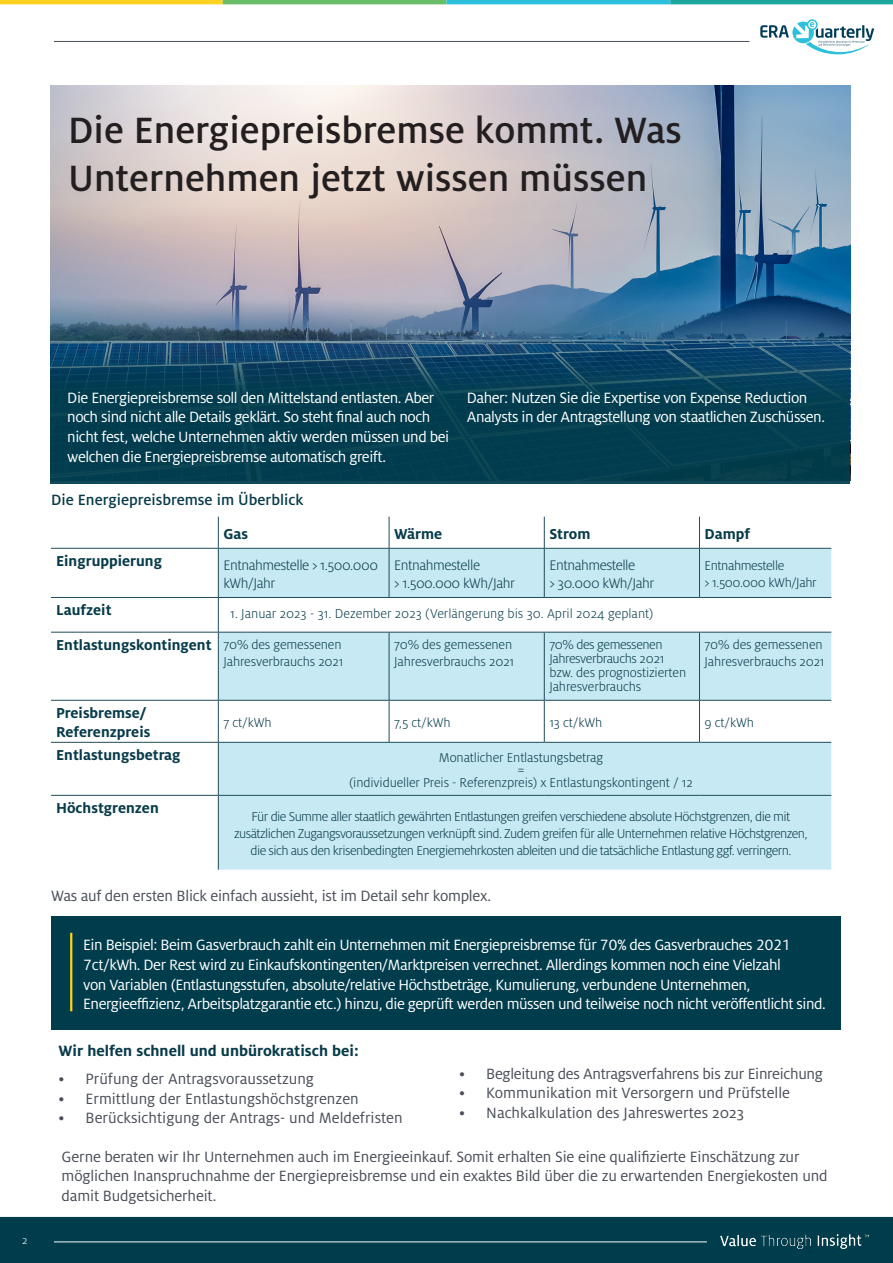
<style>
.page{position:relative;width:893px;height:1263px;background:#fff}
.page>*{position:absolute;margin:0;border:0;box-sizing:border-box;transform-origin:0 0}
.t1{font:500 40.5px/48.6px "Milo OT";color:#231f20}
.Heading_1{font:16.5px/19.8px "Milo Pro";letter-spacing:-.03em;color:#fff}
.Heading_1-2{font:16.5px/19.5px "Milo Pro";letter-spacing:-.01em;color:#494e58}
.t2{font:700 16.5px "Milo Pro";color:#083b4a}
.t3{font:500 16.5px "Milo OT";color:#083b4a}
.t4{font:700 15.9px/19px "Milo Pro";color:#083b4a}
.t5{font:300 15.3px/18.3px "Milo OT";letter-spacing:-.03em;color:#083b4a}
.t6{font:300 14.25px/16.8px "Milo OT";letter-spacing:-.03em;color:#083b4a;text-align:center}
.t7{font:300 14.25px/17px "Milo OT";letter-spacing:-.01em;color:#083b4a}
.t8{font:300 14.25px "Milo OT";color:#083b4a}
.t9{font:300 12px "Milo OT";color:#fff}
</style>
<div class="page">
<img style="left:51px;top:85px;width:799px;height:395px">
<div style="left:1px;top:1218px;width:891px;height:44px;background:#003d4c"></div>
<div style="left:0;top:1217px;width:893px;height:46px;border:2px solid #003d4c"></div>
<svg style="left:760px;top:19px;width:114px;height:35px"></svg>
<hr style="left:54px;top:41px;width:695px;height:1px;background:#494e58">
<img style="left:721px;top:1234px;width:147px;height:14px">
<hr style="left:0;top:0;width:223px;height:4px;background:#ffd121">
<hr style="left:223px;top:0;width:223px;height:4px;background:#68bf67">
<hr style="left:670px;top:0;width:223px;height:4px;background:#1ba59d">
<hr style="left:446px;top:0;width:224px;height:4px;background:#2dc0dc">
<hr style="left:54px;top:1242px;width:653px;height:1px;background:#fff">
<svg style="left:219px;top:549px;width:612px;height:321px;fill:#c7e9f3"></svg>
<hr style="left:218px;top:517px;width:1px;height:31px;background:#204c5a">
<hr style="left:389px;top:517px;width:1px;height:31px;background:#204c5a">
<hr style="left:544px;top:517px;width:1px;height:31px;background:#204c5a">
<hr style="left:699px;top:517px;width:1px;height:31px;background:#204c5a">
<hr style="left:51px;top:548px;width:167px;height:1px;background:#204c5a">
<hr style="left:218px;top:548px;width:171px;height:1px;background:#204c5a">
<hr style="left:218px;top:549px;width:1px;height:48px;background:#204c5a">
<hr style="left:389px;top:548px;width:155px;height:1px;background:#204c5a">
<hr style="left:389px;top:549px;width:1px;height:48px;background:#204c5a">
<hr style="left:544px;top:548px;width:155px;height:1px;background:#204c5a">
<hr style="left:544px;top:549px;width:1px;height:48px;background:#204c5a">
<hr style="left:699px;top:548px;width:132px;height:1px;background:#204c5a">
<hr style="left:699px;top:549px;width:1px;height:48px;background:#204c5a">
<hr style="left:51px;top:597px;width:167px;height:1px;background:#204c5a">
<hr style="left:218px;top:597px;width:171px;height:1px;background:#204c5a">
<hr style="left:218px;top:598px;width:1px;height:34px;background:#204c5a">
<hr style="left:389px;top:597px;width:155px;height:1px;background:#204c5a">
<hr style="left:544px;top:597px;width:155px;height:1px;background:#204c5a">
<hr style="left:699px;top:597px;width:132px;height:1px;background:#204c5a">
<hr style="left:51px;top:632px;width:167px;height:1px;background:#204c5a">
<hr style="left:218px;top:632px;width:171px;height:1px;background:#204c5a">
<hr style="left:218px;top:632px;width:1px;height:68px;background:#204c5a">
<hr style="left:389px;top:632px;width:155px;height:1px;background:#204c5a">
<hr style="left:389px;top:632px;width:1px;height:68px;background:#204c5a">
<hr style="left:544px;top:632px;width:155px;height:1px;background:#204c5a">
<hr style="left:544px;top:632px;width:1px;height:68px;background:#204c5a">
<hr style="left:699px;top:632px;width:132px;height:1px;background:#204c5a">
<hr style="left:699px;top:632px;width:1px;height:68px;background:#204c5a">
<hr style="left:51px;top:700px;width:167px;height:1px;background:#204c5a">
<hr style="left:51px;top:742px;width:167px;height:1px;background:#204c5a">
<hr style="left:51px;top:795px;width:167px;height:1px;background:#204c5a">
<hr style="left:218px;top:700px;width:171px;height:1px;background:#204c5a">
<hr style="left:218px;top:701px;width:1px;height:41px;background:#204c5a">
<hr style="left:389px;top:700px;width:155px;height:1px;background:#204c5a">
<hr style="left:389px;top:701px;width:1px;height:41px;background:#204c5a">
<hr style="left:544px;top:700px;width:155px;height:1px;background:#204c5a">
<hr style="left:544px;top:701px;width:1px;height:41px;background:#204c5a">
<hr style="left:699px;top:700px;width:132px;height:1px;background:#204c5a">
<hr style="left:699px;top:701px;width:1px;height:41px;background:#204c5a">
<hr style="left:218px;top:796px;width:1px;height:74px;background:#204c5a">
<hr style="left:218px;top:742px;width:171px;height:1px;background:#204c5a">
<hr style="left:218px;top:743px;width:1px;height:52px;background:#204c5a">
<hr style="left:389px;top:742px;width:155px;height:1px;background:#204c5a">
<hr style="left:544px;top:742px;width:155px;height:1px;background:#204c5a">
<hr style="left:699px;top:742px;width:132px;height:1px;background:#204c5a">
<hr style="left:218px;top:795px;width:171px;height:1px;background:#204c5a">
<hr style="left:389px;top:795px;width:155px;height:1px;background:#204c5a">
<hr style="left:544px;top:795px;width:155px;height:1px;background:#204c5a">
<hr style="left:699px;top:795px;width:132px;height:1px;background:#204c5a">
<svg style="left:50px;top:264px;width:799px;height:220px;background:#2a5972"></svg>
<div style="left:51px;top:916px;width:789px;height:114px;background:#003d4c"></div>
<hr style="left:70px;top:933px;width:2px;height:78px;background:#ffd121">
<p class="t1" style="left:68px;top:106px;width:615px">Die Energiepreisbremse kommt. Was<br>Unternehmen jetzt wissen müssen</p>
<p class="t9" style="left:22px;top:1234px;width:7px">2</p>
<p class="Heading_1" style="left:67px;top:388px;width:383px">Die Energiepreisbremse soll den Mittelstand entlasten. Aber noch sind nicht alle Details geklärt. So steht final auch noch nicht fest, welche Unternehmen aktiv werden müssen und bei welchen die Energiepreisbremse automatisch greift.</p>
<p class="Heading_1" style="left:467px;top:388px;width:360px">Daher: Nutzen Sie die Expertise von Expense Reduction<br>Analysts in der Antragstellung von staatlichen Zuschüssen.</p>
<p class="t3" style="left:51px;top:491px;width:254px">Die Energiepreisbremse im Überblick</p>
<p class="t4" style="left:223px;top:524px;width:26px">Gas</p>
<p class="t4" style="left:394px;top:524px;width:50px">Wärme</p>
<p class="t4" style="left:549px;top:524px;width:43px">Strom</p>
<p class="t4" style="left:705px;top:524px;width:47px">Dampf</p>
<p class="t4" style="left:56px;top:551px;width:107px">Eingruppierung</p>
<p class="t5" style="left:223px;top:556px;width:156px">Entnahmestelle &gt; 1.500.000 kWh/Jahr</p>
<p class="t5" style="left:394px;top:556px;width:87px">Entnahmestelle</p>
<p class="t5" style="left:549px;top:556px;width:87px">Entnahmestelle</p>
<p class="t5" style="left:549px;top:574px;width:106px">&gt; 30.000 kWh/Jahr</p>
<p class="t6" style="left:705px;top:557px;width:81px">Entnahmestelle</p>
<p class="t6" style="left:705px;top:574px;width:114px">&gt; 1.500.000 kWh/Jahr</p>
<p class="t5" style="left:394px;top:574px;width:122px">&gt; 1.500.000 kWh/Jahr</p>
<p class="t4" style="left:56px;top:601px;width:57px">Laufzeit</p>
<p class="t8" style="left:230px;top:605px;width:425px">1. Januar 2023 - 31. Dezember 2023 (Verlängerung bis 30. April 2024 geplant)</p>
<p class="t4" style="left:56px;top:635px;width:157px">Entlastungskontingent</p>
<p class="t7" style="left:223px;top:636px;width:122px">70% des gemessenen<br>Jahresverbrauchs 2021</p>
<p class="t7" style="left:394px;top:636px;width:122px">70% des gemessenen<br>Jahresverbrauchs 2021</p>
<p class="t7" style="left:549px;top:637px;width:138px;line-height:14.2px">70% des gemessenen<br>Jahresverbrauchs 2021 bzw. des prognostizierten<br>Jahresverbrauchs</p>
<p class="t7" style="left:705px;top:636px;width:122px">70% des gemessenen<br>Jahresverbrauchs 2021</p>
<p class="t4" style="left:56px;top:703px;width:96px">Preisbremse/<br>Referenzpreis</p>
<p class="t6" style="left:223px;top:714px;width:50px">7 ct/kWh</p>
<p class="t6" style="left:394px;top:714px;width:58px">7,5 ct/kWh</p>
<p class="t6" style="left:549px;top:714px;width:54px">13 ct/kWh</p>
<p class="t6" style="left:705px;top:714px;width:51px">9 ct/kWh</p>
<p class="t4" style="left:56px;top:745px;width:126px">Entlastungsbetrag</p>
<p class="t7" style="left:439px;top:749px;width:166px">Monatlicher Entlastungsbetrag</p>
<p class="t6" style="left:518px;top:762px;width:8px">=</p>
<p class="t7" style="left:349px;top:775px;width:345px">(individueller Preis - Referenzpreis) x Entlastungskontingent / 12</p>
<p class="t4" style="left:56px;top:799px;width:104px">Höchstgrenzen</p>
<p class="t6" style="left:234px;top:809px;width:575px">Für die Summe aller staatlich gewährten Entlastungen greifen verschiedene absolute Höchstgrenzen, die mit zusätzlichen Zugangsvoraussetzungen verknüpft sind. Zudem greifen für alle Unternehmen relative Höchstgrenzen, die sich aus den krisenbedingten Energiemehrkosten ableiten und die tatsächliche Entlastung ggf. verringern.</p>
<p class="Heading_1-2" style="left:51px;top:886px;width:442px">Was auf den ersten Blick einfach aussieht, ist im Detail sehr komplex.</p>
<p class="Heading_1" style="left:83px;top:935px;width:744px">Ein Beispiel: Beim Gasverbrauch zahlt ein Unternehmen mit Energiepreisbremse für 70% des Gasverbrauches 2021<br>7ct/kWh. Der Rest wird zu Einkaufskontingenten/Marktpreisen verrechnet. Allerdings kommen noch eine Vielzahl<br>von Variablen (Entlastungsstufen, absolute/relative Höchstbeträge, Kumulierung, verbundene Unternehmen, Energieeffizienz, Arbeitsplatzgarantie etc.) hinzu, die geprüft werden müssen und teilweise noch nicht veröffentlicht sind.</p>
<p class="t2" style="left:59px;top:1041px;width:302px">Wir helfen schnell und unbürokratisch bei:</p>
<p class="Heading_1-2" style="left:59px;top:1069px;width:257px">• Prüfung der Antragsvoraussetzung</p>
<p class="Heading_1-2" style="left:59px;top:1089px;width:302px">• Ermittlung der Entlastungshöchstgrenzen</p>
<p class="Heading_1-2" style="left:59px;top:1108px;width:346px">• Berücksichtigung der Antrags- und Meldefristen</p>
<p class="Heading_1-2" style="left:459px;top:1064px;width:365px">• Begleitung des Antragsverfahrens bis zur Einreichung</p>
<p class="Heading_1-2" style="left:459px;top:1083px;width:332px">• Kommunikation mit Versorgern und Prüfstelle</p>
<p class="Heading_1-2" style="left:459px;top:1103px;width:286px">• Nachkalkulation des Jahreswertes 2023</p>
<p class="Heading_1-2" style="left:62px;top:1147px;width:767px">Gerne beraten wir Ihr Unternehmen auch im Energieeinkauf. Somit erhalten Sie eine qualifizierte Einschätzung zur möglichen Inanspruchnahme der Energiepreisbremse und ein exaktes Bild über die zu erwartenden Energiekosten und damit Budgetsicherheit.</p>
</div>
